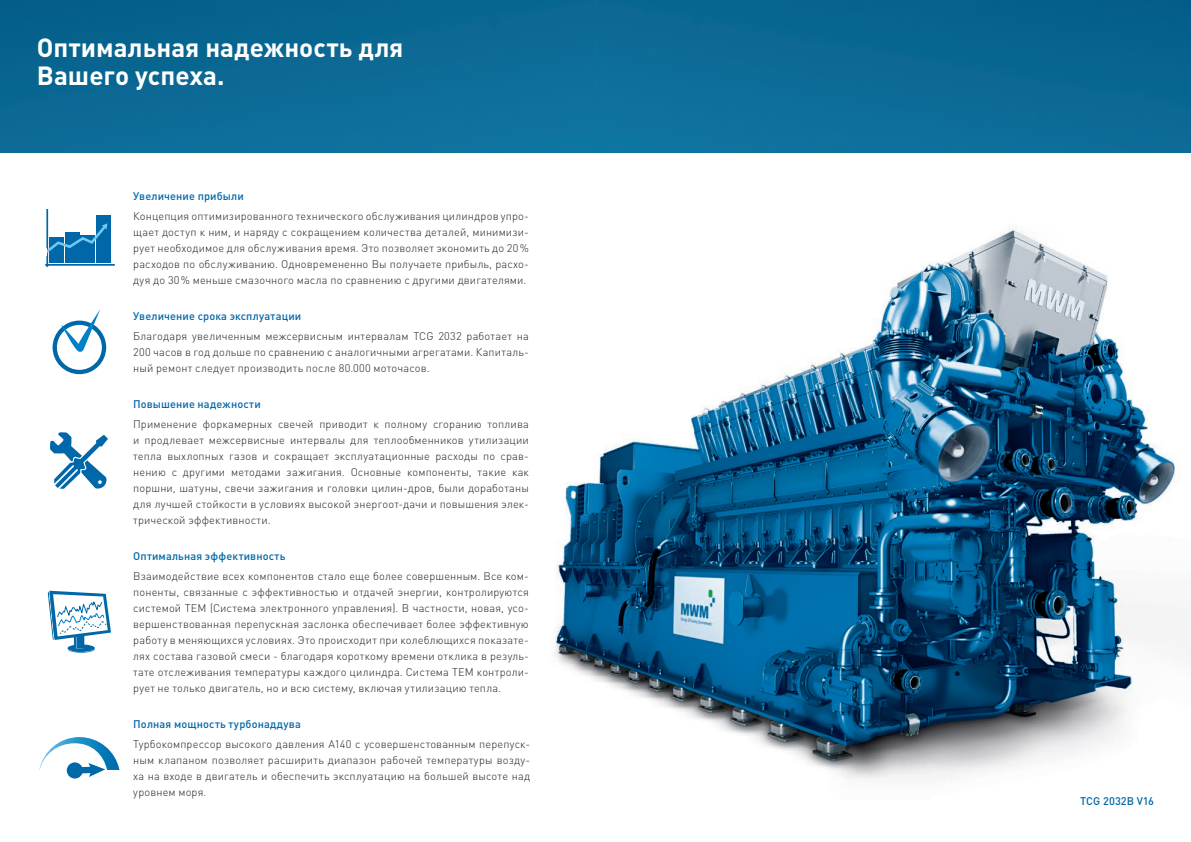
<style>
.page{position:relative;width:1191px;height:842px;background:#fff}
.page>*{position:absolute;margin:0;border:0;box-sizing:border-box;transform-origin:0 0}
.t1{font:700 26px/28px "DIN Pro";color:#fff}
.t2{font:300 11px/16px "DIN Pro";letter-spacing:.01em;color:#231f20;text-align:justify}
.t3{font:500 11px "DIN Pro";letter-spacing:.01em;color:#0068a9}
</style>
<div class="page">
<img style="left:0;top:0;width:1191px;height:152px">
<img style="left:555px;top:227px;width:636px;height:553px">
<div style="left:49px;top:238px;width:15px;height:25px;background:#0068a9"></div>
<div style="left:65px;top:232px;width:14px;height:31px;background:#0068a9"></div>
<div style="left:80px;top:236px;width:15px;height:27px;background:#0068a9"></div>
<div style="left:96px;top:215px;width:15px;height:48px;background:#0068a9"></div>
<hr style="left:46px;top:209px;width:2px;height:58px;background:#0068a9">
<hr style="left:45px;top:264px;width:70px;height:2px;background:#0068a9">
<svg style="left:46px;top:223px;width:62px;height:33px"></svg>
<svg style="left:48px;top:591px;width:63px;height:62px"></svg>
<div style="left:53px;top:321px;width:53px;height:53px;border:4px solid #0068a9;border-radius:50%"></div>
<svg style="left:61px;top:309px;width:39px;height:43px"></svg>
<svg style="left:50px;top:432px;width:58px;height:58px"></svg>
<svg style="left:67px;top:762px;width:16px;height:17px"></svg>
<svg style="left:39px;top:737px;width:80px;height:40px"></svg>
<h1 class="t1" style="left:37px;top:32px;width:368px">Оптимальная надежность для<br>Вашего успеха.</h1>
<p class="t3" style="left:133px;top:189px;width:112px">Увеличение прибыли</p>
<p class="t2" style="left:133px;top:208px;width:397px">Концепция оптимизированного технического обслуживания цилиндров упро&shy;щает доступ к ним, и наряду с сокращением количества деталей, минимизи&shy;рует необходимое для обслуживания время. Это позволяет экономить до 20% расходов по обслуживанию. Одновремененно Вы получаете прибыль, расхо&shy;дуя до 30% меньше смазочного масла по сравнению с другими двигателями.</p>
<p class="t3" style="left:133px;top:309px;width:169px">Увеличение срока эксплуатации</p>
<p class="t2" style="left:133px;top:328px;width:397px">Благодаря увеличенным межсервисным интервалам TCG 2032 работает на 200 часов в год дольше по сравнению с аналогичными агрегатами. Капиталь&shy;ный ремонт следует производить после 80.000 моточасов.</p>
<p class="t3" style="left:133px;top:397px;width:129px">Повышение надежности</p>
<p class="t2" style="left:133px;top:416px;width:397px">Применение форкамерных свечей приводит к полному сгоранию топлива и продлевает межсервисные интервалы для теплообменников утилизации тепла выхлопных газов и сокращает эксплуатационные расходы по срав&shy;нению с другими методами зажигания. Основные компоненты, такие как поршни, шатуны, свечи зажигания и головки цилин-дров, были доработаны для лучшей стойкости в условиях высокой энергоот-дачи и повышения элек&shy;трической эффективности.</p>
<p class="t3" style="left:133px;top:549px;width:154px">Оптимальная эффективность</p>
<p class="t2" style="left:133px;top:568px;width:397px">Взаимодействие всех компонентов стало еще более совершенным. Все ком&shy;поненты, связанные с эффективностью и отдачей энергии, контролируются системой TEM (Система электронного управления). В частности, новая, усо&shy;вершенствованная перепускная заслонка обеспечивает более эффективную работу в меняющихся условиях. Это происходит при колеблющихся показате&shy;лях состава газовой смеси - благодаря короткому времени отклика в резуль&shy;тате отслеживания температуры каждого цилиндра. Система TEM контроли&shy;рует не только двигатель, но и всю систему, включая утилизацию тепла.</p>
<p class="t3" style="left:133px;top:717px;width:169px">Полная мощность турбонаддува</p>
<p class="t2" style="left:133px;top:736px;width:398px">Турбокомпрессор высокого давления A140 с усовершенстованным перепуск&shy;ным клапаном позволяет расширить диапазон рабочей температуры возду&shy;ха на входе в двигатель и обеспечить эксплуатацию на большей высоте над уровнем моря.</p>
<p class="t3" style="left:1080px;top:794px;width:76px">TCG 2032B V16</p>
</div>
